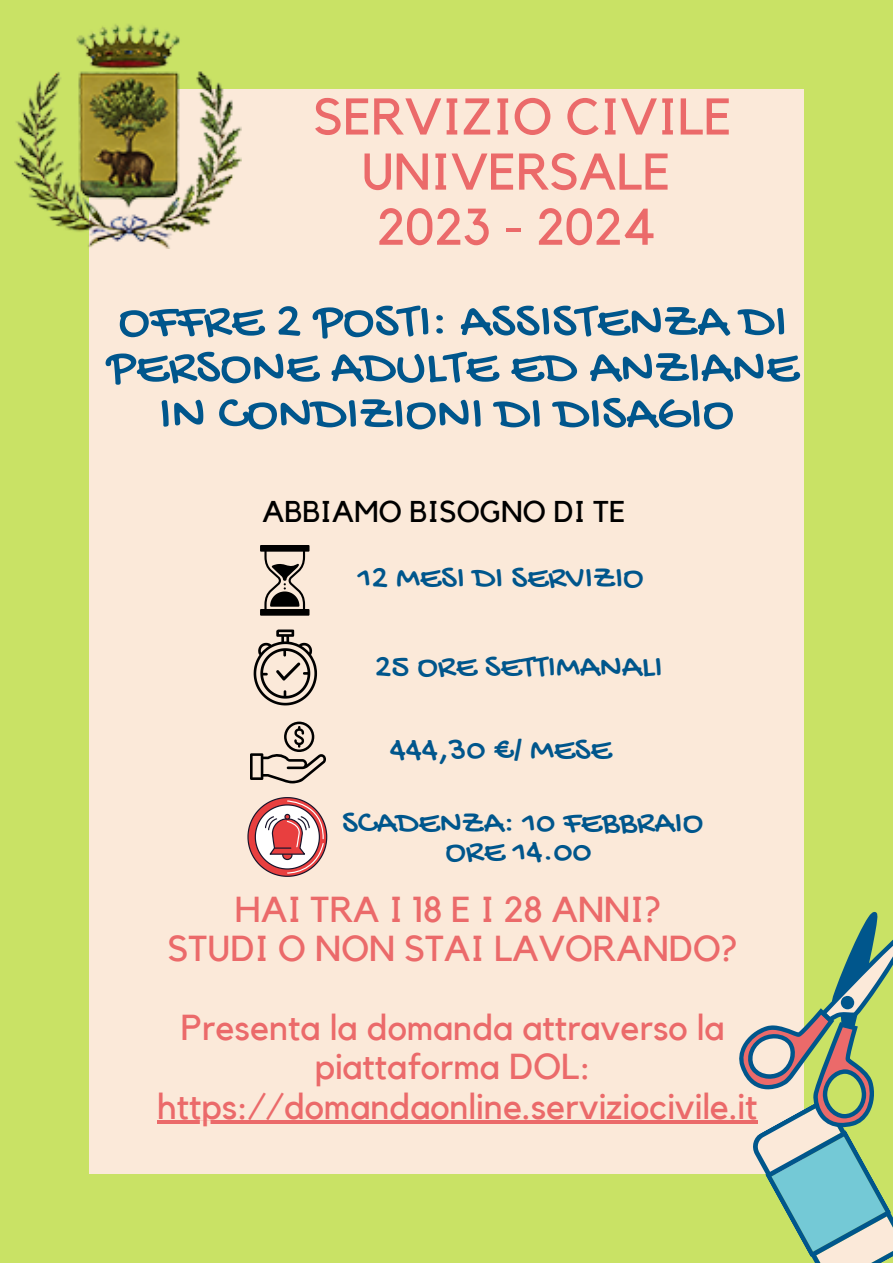
<style>
.page{position:relative;width:893px;height:1264px;background:#fff}
.page>*{position:absolute;margin:0;border:0;box-sizing:border-box;transform-origin:0 0}
.t1{font:52.35px/46px "Gochi Hand";color:#00568c;text-align:center}
.t2{font:51px/55.1px "Kollektif";color:#eb6a6a;text-align:center}
.t3{font:36px/39.3px "Kollektif";color:#eb6a6a;text-align:center}
.t4{font:33.9px/72.2px "Gochi Hand";color:#00568c}
.t5{font:30px "Kollektif";color:#000}
</style>
<div class="page">
<div style="left:0;top:0;width:892px;height:1262px;background:#c9e265"></div>
<div style="left:89px;top:89px;width:714px;height:1084px;background:#fbe9d9"></div>
<svg style="left:735px;top:910px;width:157px;height:352px"></svg>
<img style="left:15px;top:24px;width:227px;height:224px">
<svg style="left:260px;top:545px;width:49px;height:70px"></svg>
<svg style="left:253px;top:629px;width:64px;height:76px"></svg>
<svg style="left:250px;top:721px;width:76px;height:62px"></svg>
<svg style="left:247px;top:797px;width:80px;height:79px"></svg>
<hr style="left:157px;top:1120px;width:600px;height:4px;background:#eb6a6a">
<h2 class="t2" style="left:313px;top:91px;width:419px">SERVIZIO CIVILE<br>UNIVERSALE<br>2023 - 2024</h2>
<h1 class="t1" style="left:107px;top:301px;width:693px">OFFRE 2 POSTI: ASSISTENZA DI<br>PERSONE ADULTE ED ANZIANE<br>IN CONDIZIONI DI DISAGIO</h1>
<p class="t5" style="left:262px;top:497px;width:365px">ABBIAMO BISOGNO DI TE</p>
<p class="t4" style="left:358px;top:544px;width:287px">12 MESI DI SERVIZIO</p>
<p class="t4" style="left:375px;top:632px;width:289px">25 ORE SETTIMANALI</p>
<p class="t4" style="left:342px;top:716px;width:362px;text-indent:48px">444,30 €/ MESE<br>SCADENZA: 10 FEBBRAIO</p>
<p class="t4" style="left:445px;top:817px;width:148px">ORE 14.00</p>
<p class="t3" style="left:168px;top:890px;width:571px">HAI TRA I 18 E I 28 ANNI?<br>STUDI O NON STAI LAVORANDO?</p>
<p class="t3" style="left:157px;top:1009px;width:601px">Presenta la domanda attraverso la piattaforma DOL: https://domandaonline.serviziocivile.it</p>
</div>
